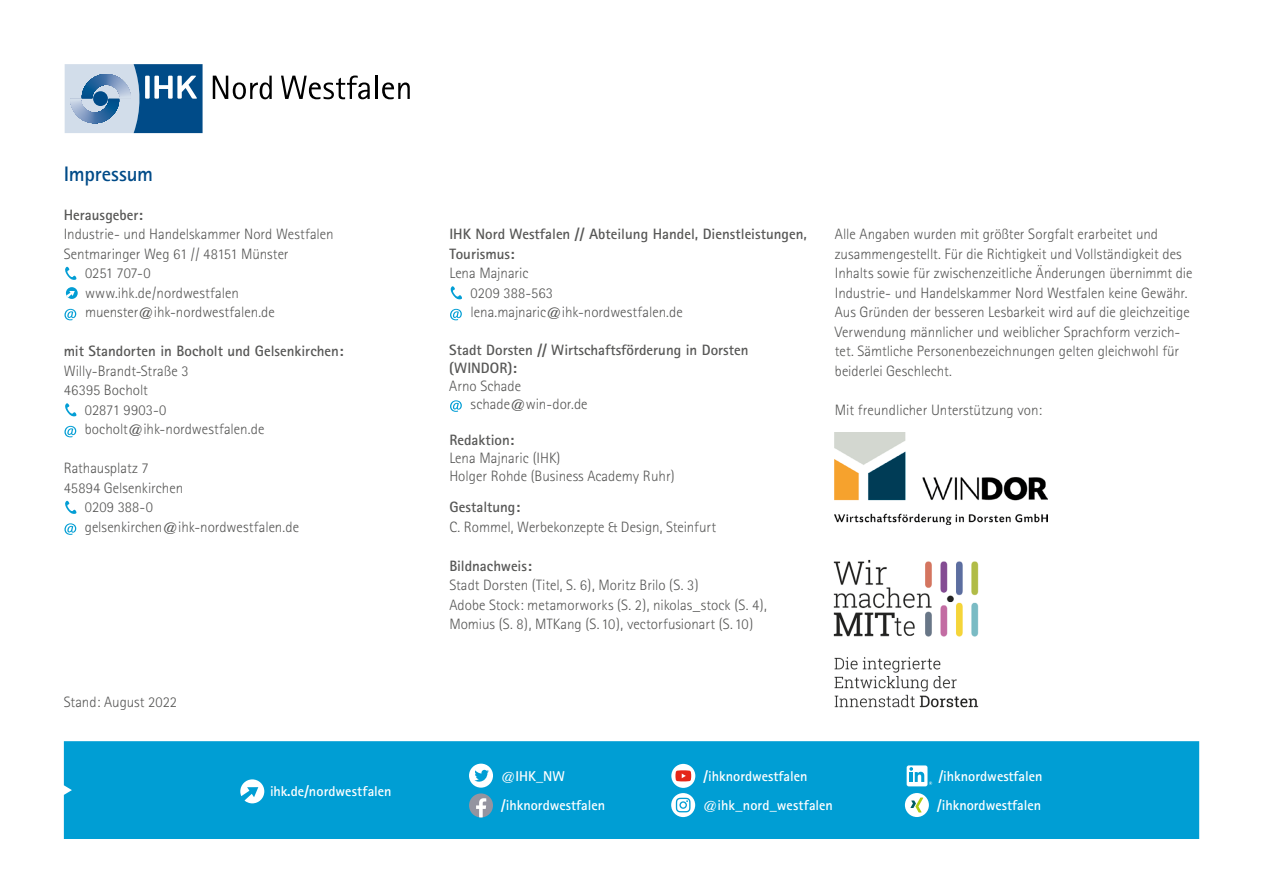
<style>
.page{position:relative;width:1263px;height:893px;background:#fff}
.page>*{position:absolute;margin:0;border:0;box-sizing:border-box;transform-origin:0 0}
.t1{font:700 21px "Rotis Sans Serif";letter-spacing:-.01em;color:#004b88}
.t2{font:300 15px/19.5px "Rotis Sans Serif";color:#575756}
.t3{font:700 15px/19.5px "Rotis Sans Serif";color:#575756}
.t4{font:700 14.25px "Agfa Rotis Sans Serif";color:#fff}
</style>
<div class="page">
<div style="left:64px;top:741px;width:1135px;height:98px;background:#009ed4"></div>
<div style="left:469px;top:764px;width:24px;height:24px;background:#fff;border-radius:50%"></div>
<svg style="left:474px;top:770px;width:15px;height:12px"></svg>
<svg style="left:240px;top:779px;width:24px;height:24px"></svg>
<svg style="left:671px;top:793px;width:24px;height:24px"></svg>
<svg style="left:676px;top:798px;width:14px;height:14px"></svg>
<div style="left:671px;top:764px;width:24px;height:24px;background:#fff;border-radius:50%"></div>
<svg style="left:675px;top:770px;width:16px;height:11px"></svg>
<div style="left:469px;top:793px;width:24px;height:24px;background:#9494a0;border-radius:50%"></div>
<svg style="left:476px;top:798px;width:10px;height:19px"></svg>
<div style="left:905px;top:793px;width:24px;height:24px;background:#fff;border-radius:50%"></div>
<svg style="left:910px;top:797px;width:13px;height:16px"></svg>
<div style="left:907px;top:765px;width:20px;height:21px;background:#fff;border-radius:2px"></div>
<svg style="left:909px;top:767px;width:23px;height:18px"></svg>
<svg style="left:65px;top:267px;width:11px;height:13px"></svg>
<div style="left:66px;top:287px;width:12px;height:12px;background:#039ed5;border-radius:50%"></div>
<svg style="left:66px;top:291px;width:9px;height:7px"></svg>
<svg style="left:64px;top:309px;width:12px;height:11px"></svg>
<svg style="left:65px;top:403px;width:11px;height:13px"></svg>
<svg style="left:64px;top:426px;width:12px;height:11px"></svg>
<svg style="left:65px;top:501px;width:11px;height:13px"></svg>
<svg style="left:64px;top:523px;width:12px;height:12px"></svg>
<svg style="left:451px;top:286px;width:11px;height:13px"></svg>
<svg style="left:450px;top:309px;width:12px;height:11px"></svg>
<svg style="left:450px;top:400px;width:12px;height:12px"></svg>
<img style="left:835px;top:433px;width:213px;height:92px">
<img style="left:833px;top:559px;width:146px;height:149px">
<svg style="left:213px;top:76px;width:59px;height:23px"></svg>
<svg style="left:281px;top:76px;width:89px;height:23px"></svg>
<hr style="left:375px;top:76px;width:3px;height:23px;background:#000">
<svg style="left:382px;top:82px;width:28px;height:17px"></svg>
<svg style="left:65px;top:64px;width:138px;height:69px;background:#6893b9"></svg>
<h1 class="t1" style="left:64px;top:160px;width:91px">Impressum</h1>
<p class="t3" style="left:64px;top:205px;width:81px">Herausgeber:</p>
<p class="t2" style="left:64px;top:224px;width:271px">Industrie- und Handelskammer Nord Westfalen</p>
<p class="t2" style="left:64px;top:244px;width:226px">Sentmaringer Weg 61 // 48151 Münster</p>
<p class="t2" style="left:85px;top:263px;width:67px">0251 707-0</p>
<p class="t2" style="left:85px;top:283px;width:155px">www.ihk.de/nordwestfalen</p>
<p class="t2" style="left:85px;top:302px;width:191px">muenster@ihk-nordwestfalen.de</p>
<p class="t3" style="left:64px;top:341px;width:281px">mit Standorten in Bocholt und Gelsenkirchen:</p>
<p class="t2" style="left:64px;top:361px;width:126px">Willy-Brandt-Straße 3<br>46395 Bocholt</p>
<p class="t2" style="left:85px;top:400px;width:181px">02871 9903-0 bocholt@ihk-nordwestfalen.de</p>
<p class="t2" style="left:64px;top:458px;width:87px">Rathausplatz 7</p>
<p class="t2" style="left:64px;top:478px;width:121px">45894 Gelsenkirchen</p>
<p class="t2" style="left:85px;top:497px;width:70px">0209 388-0</p>
<p class="t2" style="left:85px;top:517px;width:216px">gelsenkirchen@ihk-nordwestfalen.de</p>
<p class="t2" style="left:64px;top:692px;width:115px">Stand: August 2022</p>
<p class="t4" style="left:270px;top:783px;width:123px">ihk.de/nordwestfalen</p>
<p class="t3" style="left:449px;top:224px;width:359px">IHK Nord Westfalen // Abteilung Handel, Dienstleistungen,<br>Tourismus:</p>
<p class="t2" style="left:471px;top:263px;width:214px;text-indent:-21px">Lena Majnaric<br>0209 388-563 lena.majnaric@ihk-nordwestfalen.de</p>
<p class="t3" style="left:449px;top:340px;width:301px;line-height:18px">Stadt Dorsten // Wirtschaftsförderung in Dorsten (WINDOR):</p>
<p class="t2" style="left:471px;top:377px;width:119px;line-height:18px;text-indent:-21px">Arno Schade schade@win-dor.de</p>
<p class="t3" style="left:449px;top:430px;width:66px">Redaktion:</p>
<p class="t2" style="left:449px;top:449px;width:227px;line-height:18px">Lena Majnaric (IHK)<br>Holger Rohde (Business Academy Ruhr)</p>
<p class="t3" style="left:449px;top:497px;width:72px">Gestaltung:</p>
<p class="t2" style="left:449px;top:517px;width:268px">C. Rommel, Werbekonzepte &amp; Design, Steinfurt</p>
<p class="t3" style="left:449px;top:556px;width:84px">Bildnachweis:</p>
<p class="t2" style="left:449px;top:575px;width:319px">Stadt Dorsten (Titel, S. 6), Moritz Brilo (S. 3)<br>Adobe Stock: metamorworks (S. 2), nikolas_stock (S. 4),<br>Momius (S. 8), MTKang (S. 10), vectorfusionart (S. 10)</p>
<p class="t2" style="left:835px;top:224px;width:359px">Alle Angaben wurden mit größter Sorgfalt erarbeitet und zusammengestellt. Für die Richtigkeit und Vollständigkeit des Inhalts sowie für zwischenzeitliche Änderungen übernimmt die Industrie- und Handelskammer Nord Westfalen keine Gewähr.<br>Aus Gründen der besseren Lesbarkeit wird auf die gleichzeitige Verwendung männlicher und weiblicher Sprachform verzich&shy;tet. Sämtliche Personenbezeichnungen gelten gleichwohl für beiderlei Geschlecht.</p>
<p class="t2" style="left:835px;top:400px;width:209px">Mit freundlicher Unterstützung von:</p>
<p class="t4" style="left:501px;top:767px;width:65px">@IHK_NW</p>
<p class="t4" style="left:704px;top:767px;width:105px">/ihknordwestfalen</p>
<p class="t4" style="left:939px;top:767px;width:105px">/ihknordwestfalen</p>
<p class="t4" style="left:501px;top:796px;width:105px">/ihknordwestfalen</p>
<p class="t4" style="left:703px;top:796px;width:131px">@ihk_nord_westfalen</p>
<p class="t4" style="left:937px;top:796px;width:105px">/ihknordwestfalen</p>
</div>
